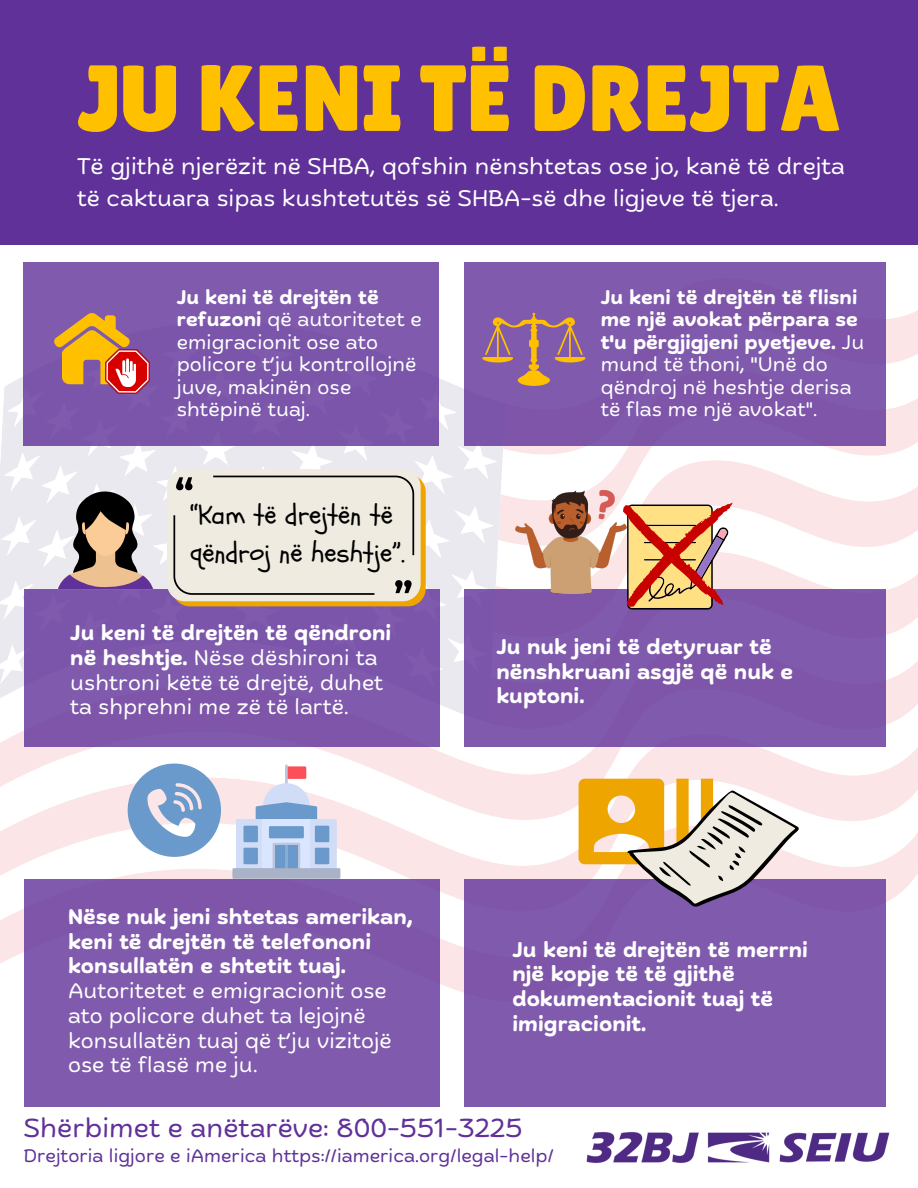
<style>
.page{position:relative;width:918px;height:1188px;background:#fff}
.page>*{position:absolute;margin:0;border:0;box-sizing:border-box;transform-origin:0 0}
.t1{font:93.75px "Lilita One";color:#ffc000}
.t2{font:27.75px/38.2px "Schoolbell";color:#000}
.t3{font:25.95px "Biski";color:#5f3199}
.t4{font:22.5px/31.5px "Biski";color:#fff}
.t5{font:21px/24.8px "Biski";color:#fff}
.t6{font:700 21px/24.8px "Biski";color:#fff}
.t7{font:700 19.5px/22.5px "Biski";color:#fff}
.t8{font:19.5px/22.5px "Biski";color:#fff}
.t9{font:18px "Biski";color:#5f3199}
.s1{font-weight:700}
.s2{font-weight:400}
</style>
<div class="page">
<svg style="left:0;top:866px;width:918px;height:45px;fill:#fbe5e7"></svg>
<svg style="left:0;top:820px;width:918px;height:46px"></svg>
<svg style="left:0;top:774px;width:918px;height:46px;fill:#fbe5e7"></svg>
<svg style="left:0;top:723px;width:918px;height:51px"></svg>
<svg style="left:732px;top:546px;width:186px;height:46px"></svg>
<svg style="left:644px;top:500px;width:274px;height:46px;fill:#fbe5e7"></svg>
<svg style="left:589px;top:455px;width:329px;height:45px"></svg>
<svg style="left:623px;top:310px;width:295px;height:145px"></svg>
<div style="left:24px;top:590px;width:415px;height:157px;background:#7e55a8"></div>
<div style="left:24px;top:879px;width:415px;height:227px;background:#7f5aad"></div>
<div style="left:0;top:0;width:918px;height:245px;background:#5f3199"></div>
<div style="left:24px;top:262px;width:415px;height:184px;background:#7f5aad"></div>
<div style="left:464px;top:879px;width:422px;height:227px;background:#7f5aad"></div>
<div style="left:464px;top:590px;width:422px;height:157px;background:#7e58ac"></div>
<img style="left:557px;top:1106px;width:333px;height:57px">
<div style="left:464px;top:262px;width:422px;height:184px;background:#7f5aad"></div>
<svg style="left:0;top:313px;width:586px;height:374px"></svg>
<svg style="left:128px;top:764px;width:93px;height:93px"></svg>
<svg style="left:579px;top:779px;width:220px;height:128px"></svg>
<svg style="left:236px;top:764px;width:101px;height:104px"></svg>
<div style="left:269px;top:826px;width:35px;height:12px;background:#6a9acb"></div>
<div style="left:275px;top:845px;width:23px;height:24px;background:#6a9acb"></div>
<hr style="left:285px;top:845px;width:3px;height:24px;background:#86add5">
<div style="left:232px;top:868px;width:108px;height:11px;background:#a9b2c7"></div>
<img style="left:515px;top:490px;width:112px;height:104px">
<svg style="left:623px;top:502px;width:109px;height:107px;background:#d89a72"></svg>
<p class="t1" style="left:77px;top:44px;width:765px">JU KENI TË DREJTA</p>
<p class="t4" style="left:77px;top:153px;width:769px">Të gjithë njerëzit në SHBA, qofshin nënshtetas ose jo, kanë të drejta të caktuara sipas kushtetutës së SHBA-së dhe ligjeve të tjera.</p>
<h4 class="t8" style="left:177px;top:288px;width:247px"><span class="s1">Ju keni të drejtën të refuzoni</span> që autoritetet e emigracionit ose ato policore t’ju kontrollojnë juve, makinën ose shtëpinë tuaj.</h4>
<p class="t2" style="left:190px;top:496px;width:216px">“Kam të drejtën të qëndroj në heshtje”.</p>
<h1 class="t5" style="left:70px;top:623px;width:323px"><span class="s1">Ju keni të drejtën të qëndroni në heshtje.</span> Nëse dëshironi ta ushtroni këtë të drejtë, duhet ta shprehni me zë të lartë.</h1>
<p class="t5" style="left:68px;top:906px;width:346px"><span class="s1">Nëse nuk jeni shtetas amerikan, keni të drejtën të telefononi konsullatën e shtetit tuaj.<br></span>Autoritetet e emigracionit ose ato policore duhet ta lejojnë konsullatën tuaj që t’ju vizitojë ose të flasë me ju.</p>
<h4 class="t7" style="left:601px;top:288px;width:265px">Ju keni të drejtën të flisni me një avokat përpara se t'u përgjigjeni pyetjeve. <span class="s2">Ju mund të thoni, "Unë do qëndroj në heshtje derisa të flas me një avokat".</span></h4>
<p class="t6" style="left:496px;top:636px;width:298px">Ju nuk jeni të detyruar të nënshkruani asgjë që nuk e kuptoni.</p>
<p class="t6" style="left:512px;top:939px;width:297px">Ju keni të drejtën të merrni një kopje të të gjithë dokumentacionit tuaj të imigracionit.</p>
<h2 class="t3" style="left:24px;top:1118px;width:500px">Shërbimet e anëtarëve: 800-551-3225</h2>
<p class="t9" style="left:24px;top:1149px;width:532px">Drejtoria ligjore e iAmerica https://iamerica.org/legal-help/</p>
</div>
